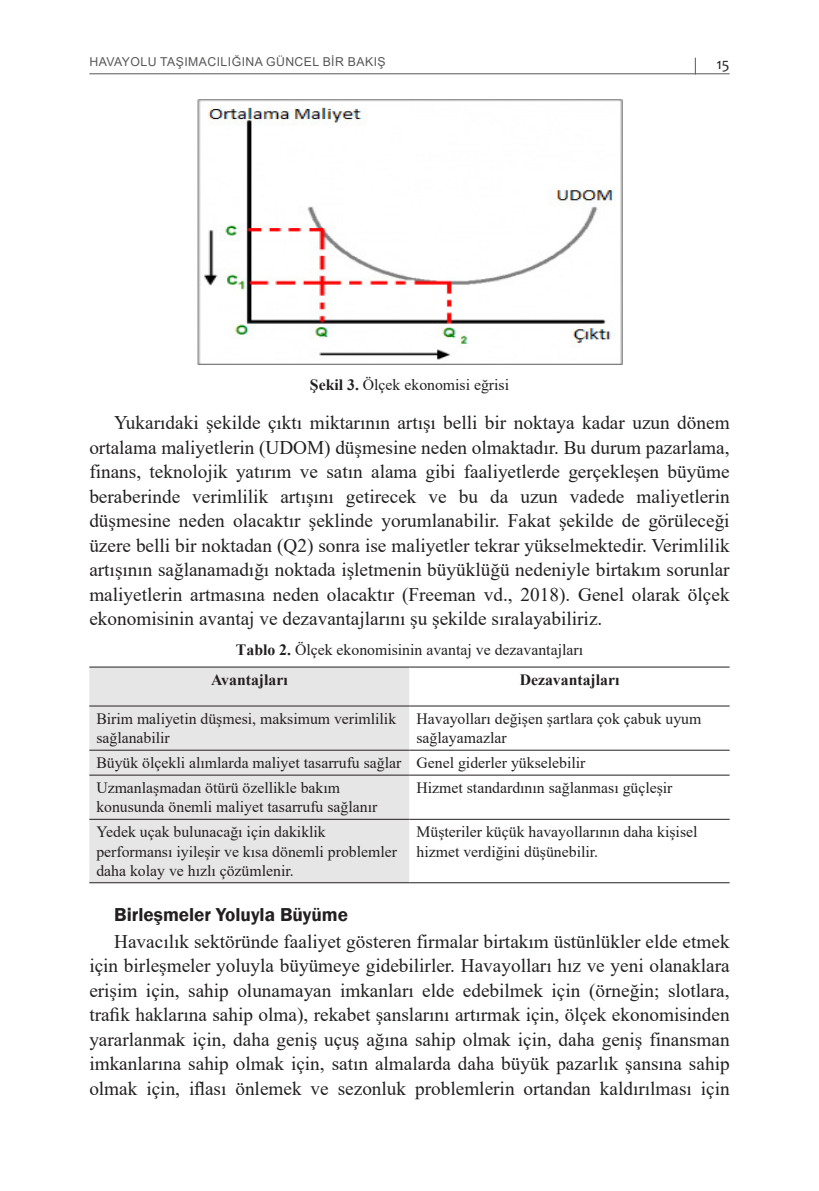
<style>
.page{position:relative;width:819px;height:1191px;background:#fff}
.page>*{position:absolute;margin:0;border:0;box-sizing:border-box;transform-origin:0 0}
.t1{font:19.25px/24.5px "Times New Roman";color:#231f20;text-align:justify}
.içerik{font:600 19.25px "Franklin Gothic";color:#231f20}
.tablo{font:15.75px/19.2px "Times New Roman";color:#231f20}
.t2{font:700 15.75px "Times New Roman";color:#231f20}
.t3{font:15.75px "Candara";color:#231f20}
.t4{font:12.25px "Arial";letter-spacing:.035em;color:#57585a}
.s1{font-weight:700}
</style>
<div class="page">
<hr style="left:89px;top:73px;width:640px;height:1px;background:#57585a">
<svg style="left:694px;top:58px;width:1px;height:16px"></svg>
<img style="left:197px;top:99px;width:425px;height:266px">
<div style="left:89px;top:667px;width:320px;height:215px;background:#e7e6e6"></div>
<svg style="left:409px;top:667px;width:320px;height:152px"></svg>
<hr style="left:89px;top:666px;width:320px;height:1px;background:#231f20">
<hr style="left:409px;top:666px;width:320px;height:1px;background:#231f20">
<hr style="left:89px;top:705px;width:320px;height:1px;background:#231f20">
<hr style="left:409px;top:705px;width:320px;height:1px;background:#231f20">
<hr style="left:89px;top:749px;width:320px;height:1px;background:#231f20">
<hr style="left:409px;top:749px;width:320px;height:1px;background:#231f20">
<hr style="left:89px;top:774px;width:320px;height:1px;background:#231f20">
<hr style="left:409px;top:774px;width:320px;height:1px;background:#231f20">
<hr style="left:89px;top:819px;width:320px;height:1px;background:#231f20">
<hr style="left:409px;top:819px;width:320px;height:1px;background:#231f20">
<hr style="left:89px;top:882px;width:320px;height:1px;background:#231f20">
<hr style="left:409px;top:882px;width:320px;height:1px;background:#231f20">
<p class="t4" style="left:90px;top:53px;width:297px">HAVAYOLU TAŞIMACILIĞINA GÜNCEL BİR BAKIŞ</p>
<p class="t3" style="left:716px;top:54px;width:15px">15</p>
<p class="tablo" style="left:310px;top:374px;width:201px"><span class="s1">Şekil 3.</span> Ölçek ekonomisi eğrisi</p>
<p class="t1" style="left:89px;top:410px;width:641px;text-indent:25px">Yukarıdaki şekilde çıktı miktarının artışı belli bir noktaya kadar uzun dönem ortalama maliyetlerin (UDOM) düşmesine neden olmaktadır. Bu durum pazarlama, finans, teknolojik yatırım ve satın alama gibi faaliyetlerde gerçekleşen büyüme beraberinde verimlilik artışını getirecek ve bu da uzun vadede maliyetlerin düşmesine neden olacaktır şeklinde yorumlanabilir. Fakat şekilde de görüleceği üzere belli bir noktadan (Q2) sonra ise maliyetler tekrar yükselmektedir. Verimlilik artışının sağlanamadığı noktada işletmenin büyüklüğü nedeniyle birtakım sorunlar maliyetlerin artmasına neden olacaktır (Freeman vd., 2018). Genel olarak ölçek ekonomisinin avantaj ve dezavantajlarını şu şekilde sıralayabiliriz.</p>
<p class="tablo" style="left:236px;top:639px;width:348px"><span class="s1">Tablo 2.</span> Ölçek ekonomisinin avantaj ve dezavantajları</p>
<p class="t2" style="left:211px;top:668px;width:78px">Avantajları</p>
<p class="t2" style="left:519px;top:668px;width:101px">Dezavantajları</p>
<p class="tablo" style="left:96px;top:708px;width:301px">Birim maliyetin düşmesi, maksimum verimlilik sağlanabilir</p>
<p class="tablo" style="left:416px;top:708px;width:286px">Havayolları değişen şartlara çok çabuk uyum sağlayamazlar</p>
<p class="tablo" style="left:96px;top:752px;width:306px">Büyük ölçekli alımlarda maliyet tasarrufu sağlar</p>
<p class="tablo" style="left:416px;top:752px;width:170px">Genel giderler yükselebilir</p>
<p class="tablo" style="left:96px;top:777px;width:282px">Uzmanlaşmadan ötürü özellikle bakım konusunda önemli maliyet tasarrufu sağlanır</p>
<p class="tablo" style="left:416px;top:777px;width:257px">Hizmet standardının sağlanması güçleşir</p>
<p class="tablo" style="left:96px;top:822px;width:302px">Yedek uçak bulunacağı için dakiklik performansı iyileşir ve kısa dönemli problemler daha kolay ve hızlı çözümlenir.</p>
<p class="tablo" style="left:416px;top:822px;width:282px">Müşteriler küçük havayollarının daha kişisel hizmet verdiğini düşünebilir.</p>
<p class="içerik" style="left:114px;top:902px;width:235px">Birleşmeler Yoluyla Büyüme</p>
<p class="t1" style="left:89px;top:928px;width:641px;text-indent:25px">Havacılık sektöründe faaliyet gösteren firmalar birtakım üstünlükler elde etmek için birleşmeler yoluyla büyümeye gidebilirler. Havayolları hız ve yeni olanaklara erişim için, sahip olunamayan imkanları elde edebilmek için (örneğin; slotlara, trafik haklarına sahip olma), rekabet şanslarını artırmak için, ölçek ekonomisinden yararlanmak için, daha geniş uçuş ağına sahip olmak için, daha geniş finansman imkanlarına sahip olmak için, satın almalarda daha büyük pazarlık şansına sahip olmak için, iflası önlemek ve sezonluk problemlerin ortandan kaldırılması için</p>
</div>
